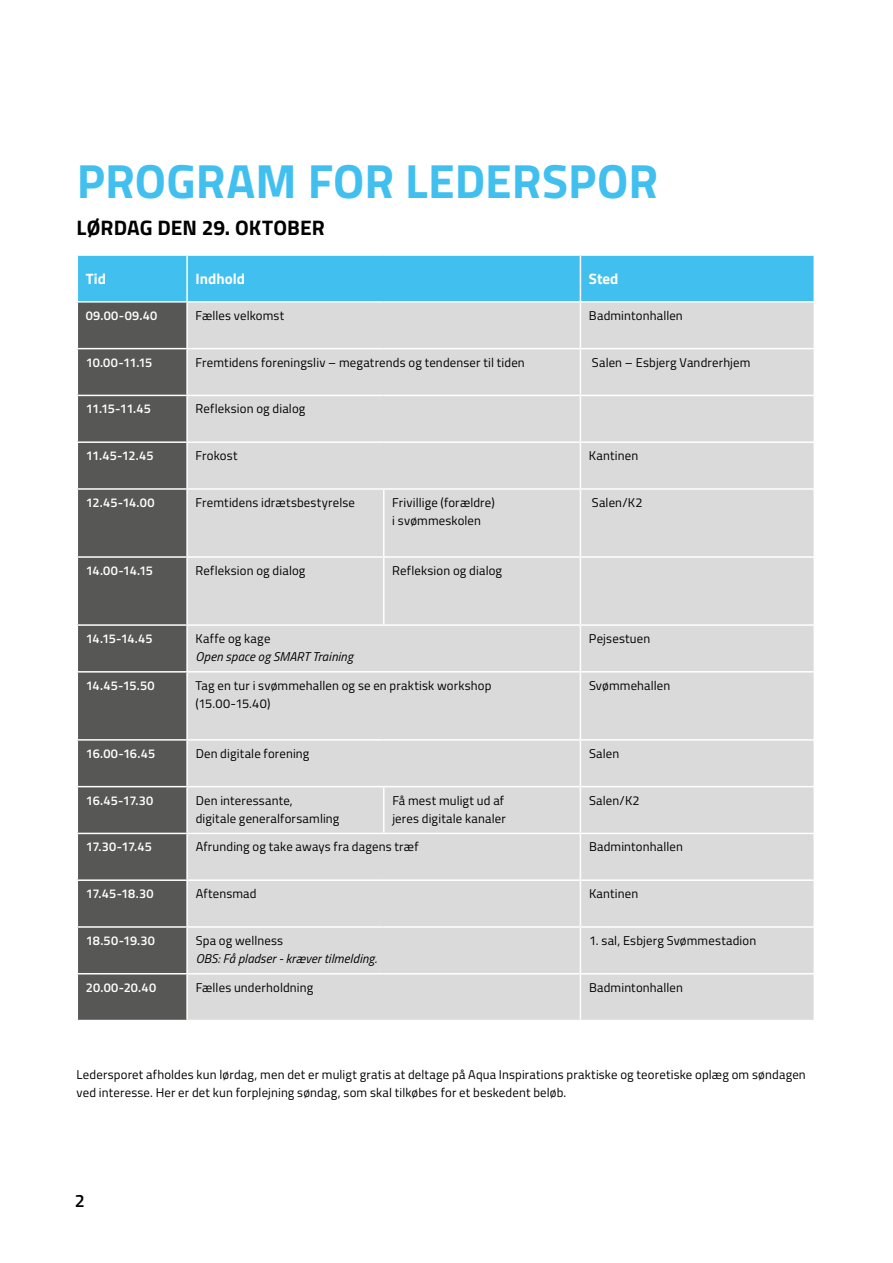
<style>
.page{position:relative;width:893px;height:1263px;background:#fff}
.page>*{position:absolute;margin:0;border:0;box-sizing:border-box;transform-origin:0 0}
.t1{font:700 48px "Titillium";color:#41c0f0}
.t2{font:700 21px "Titillium";letter-spacing:.005em;color:#000}
.t3{font:600 18px "Titillium";color:#000}
.t4{font:700 15px "Titillium";letter-spacing:.005em;color:#fff}
.t5{font:12.75px/18px "Titillium";letter-spacing:.01em;color:#000}
.t6{font:600 12.75px "Titillium";letter-spacing:-.005em;color:#fff}
.t7{font:italic 12.75px "Titillium";letter-spacing:.01em;color:#000}
</style>
<div class="page">
<div style="left:78px;top:256px;width:736px;height:45px;background:#41c0f0"></div>
<div style="left:78px;top:303px;width:108px;height:717px;background:#575756"></div>
<div style="left:188px;top:303px;width:626px;height:717px;background:#dadada"></div>
<hr style="left:186px;top:256px;width:2px;height:45px;background:#fff">
<hr style="left:580px;top:256px;width:1px;height:45px;background:#fff">
<hr style="left:580px;top:303px;width:1px;height:45px;background:#fff">
<hr style="left:77px;top:348px;width:110px;height:1px;background:#fff">
<hr style="left:187px;top:348px;width:197px;height:1px;background:#fff">
<hr style="left:384px;top:348px;width:196px;height:1px;background:#fff">
<hr style="left:580px;top:348px;width:235px;height:1px;background:#fff">
<hr style="left:580px;top:349px;width:1px;height:46px;background:#fff">
<hr style="left:77px;top:395px;width:110px;height:1px;background:#fff">
<hr style="left:187px;top:395px;width:197px;height:1px;background:#fff">
<hr style="left:384px;top:395px;width:196px;height:1px;background:#fff">
<hr style="left:580px;top:395px;width:235px;height:1px;background:#fff">
<hr style="left:580px;top:396px;width:1px;height:45px;background:#fff">
<hr style="left:77px;top:441px;width:110px;height:2px;background:#fff">
<hr style="left:187px;top:441px;width:197px;height:2px;background:#fff">
<hr style="left:384px;top:441px;width:196px;height:2px;background:#fff">
<hr style="left:580px;top:441px;width:235px;height:2px;background:#fff">
<hr style="left:580px;top:443px;width:1px;height:45px;background:#fff">
<hr style="left:77px;top:488px;width:110px;height:2px;background:#fff">
<hr style="left:187px;top:488px;width:197px;height:2px;background:#fff">
<hr style="left:384px;top:488px;width:196px;height:2px;background:#fff">
<hr style="left:383px;top:490px;width:1px;height:66px;background:#fff">
<hr style="left:580px;top:488px;width:235px;height:2px;background:#fff">
<hr style="left:580px;top:490px;width:1px;height:66px;background:#fff">
<hr style="left:77px;top:556px;width:110px;height:2px;background:#fff">
<hr style="left:187px;top:556px;width:197px;height:2px;background:#fff">
<hr style="left:384px;top:556px;width:196px;height:2px;background:#fff">
<hr style="left:383px;top:558px;width:1px;height:66px;background:#fff">
<hr style="left:580px;top:556px;width:235px;height:2px;background:#fff">
<hr style="left:580px;top:558px;width:1px;height:66px;background:#fff">
<hr style="left:77px;top:624px;width:110px;height:2px;background:#fff">
<hr style="left:187px;top:624px;width:197px;height:2px;background:#fff">
<hr style="left:384px;top:624px;width:196px;height:2px;background:#fff">
<hr style="left:580px;top:624px;width:235px;height:2px;background:#fff">
<hr style="left:580px;top:626px;width:1px;height:45px;background:#fff">
<hr style="left:77px;top:671px;width:110px;height:1px;background:#fff">
<hr style="left:187px;top:671px;width:197px;height:1px;background:#fff">
<hr style="left:384px;top:671px;width:196px;height:1px;background:#fff">
<hr style="left:580px;top:671px;width:235px;height:1px;background:#fff">
<hr style="left:580px;top:672px;width:1px;height:67px;background:#fff">
<hr style="left:77px;top:739px;width:110px;height:2px;background:#fff">
<hr style="left:187px;top:739px;width:197px;height:2px;background:#fff">
<hr style="left:384px;top:739px;width:196px;height:2px;background:#fff">
<hr style="left:580px;top:739px;width:235px;height:2px;background:#fff">
<hr style="left:580px;top:741px;width:1px;height:45px;background:#fff">
<hr style="left:77px;top:786px;width:110px;height:1px;background:#fff">
<hr style="left:187px;top:786px;width:197px;height:1px;background:#fff">
<hr style="left:384px;top:786px;width:196px;height:1px;background:#fff">
<hr style="left:383px;top:787px;width:1px;height:46px;background:#fff">
<hr style="left:580px;top:786px;width:235px;height:1px;background:#fff">
<hr style="left:580px;top:787px;width:1px;height:46px;background:#fff">
<hr style="left:77px;top:833px;width:110px;height:1px;background:#fff">
<hr style="left:187px;top:833px;width:197px;height:1px;background:#fff">
<hr style="left:384px;top:833px;width:196px;height:1px;background:#fff">
<hr style="left:580px;top:833px;width:235px;height:1px;background:#fff">
<hr style="left:580px;top:834px;width:1px;height:45px;background:#fff">
<hr style="left:77px;top:879px;width:110px;height:2px;background:#fff">
<hr style="left:187px;top:879px;width:197px;height:2px;background:#fff">
<hr style="left:384px;top:879px;width:196px;height:2px;background:#fff">
<hr style="left:580px;top:879px;width:235px;height:2px;background:#fff">
<hr style="left:580px;top:881px;width:1px;height:45px;background:#fff">
<hr style="left:77px;top:926px;width:110px;height:2px;background:#fff">
<hr style="left:187px;top:926px;width:197px;height:2px;background:#fff">
<hr style="left:384px;top:926px;width:196px;height:2px;background:#fff">
<hr style="left:580px;top:926px;width:235px;height:2px;background:#fff">
<hr style="left:580px;top:928px;width:1px;height:45px;background:#fff">
<hr style="left:77px;top:973px;width:110px;height:1px;background:#fff">
<hr style="left:187px;top:973px;width:197px;height:1px;background:#fff">
<hr style="left:384px;top:973px;width:196px;height:1px;background:#fff">
<hr style="left:580px;top:973px;width:235px;height:1px;background:#fff">
<hr style="left:580px;top:974px;width:1px;height:46px;background:#fff">
<h1 class="t1" style="left:77px;top:144px;width:583px">PROGRAM FOR LEDERSPOR</h1>
<h2 class="t2" style="left:77px;top:212px;width:250px">LØRDAG DEN 29. OKTOBER</h2>
<p class="t4" style="left:86px;top:267px;width:22px">Tid</p>
<p class="t4" style="left:196px;top:267px;width:51px">Indhold</p>
<p class="t4" style="left:589px;top:267px;width:31px">Sted</p>
<p class="t6" style="left:86px;top:306px;width:73px">09.00-09.40</p>
<p class="t5" style="left:196px;top:306px;width:90px">Fælles velkomst</p>
<p class="t5" style="left:589px;top:306px;width:95px">Badmintonhallen</p>
<p class="t6" style="left:86px;top:353px;width:68px">10.00-11.15</p>
<p class="t5" style="left:196px;top:353px;width:331px">Fremtidens foreningsliv – megatrends og tendenser til tiden</p>
<p class="t5" style="left:592px;top:353px;width:160px">Salen – Esbjerg Vandrerhjem</p>
<p class="t6" style="left:86px;top:399px;width:67px">11.15-11.45</p>
<p class="t5" style="left:196px;top:399px;width:111px">Refleksion og dialog</p>
<p class="t6" style="left:86px;top:446px;width:69px">11.45-12.45</p>
<p class="t5" style="left:196px;top:446px;width:43px">Frokost</p>
<p class="t5" style="left:589px;top:446px;width:51px">Kantinen</p>
<p class="t6" style="left:86px;top:493px;width:70px">12.45-14.00</p>
<p class="t5" style="left:196px;top:493px;width:161px">Fremtidens idrætsbestyrelse</p>
<p class="t5" style="left:392px;top:493px;width:104px">Frivillige (forældre) i svømmeskolen</p>
<p class="t5" style="left:592px;top:493px;width:52px">Salen/K2</p>
<p class="t6" style="left:86px;top:561px;width:69px">14.00-14.15</p>
<p class="t5" style="left:196px;top:561px;width:111px">Refleksion og dialog</p>
<p class="t5" style="left:392px;top:561px;width:111px">Refleksion og dialog</p>
<p class="t6" style="left:86px;top:629px;width:68px">14.15-14.45</p>
<p class="t5" style="left:196px;top:629px;width:76px">Kaffe og kage</p>
<p class="t7" style="left:196px;top:647px;width:159px">Open space og SMART Training</p>
<p class="t5" style="left:589px;top:629px;width:63px">Pejsestuen</p>
<p class="t6" style="left:86px;top:676px;width:70px">14.45-15.50</p>
<p class="t5" style="left:196px;top:676px;width:297px">Tag en tur i svømmehallen og se en praktisk workshop (15.00-15.40)</p>
<p class="t5" style="left:589px;top:676px;width:83px">Svømmehallen</p>
<p class="t6" style="left:86px;top:744px;width:71px">16.00-16.45</p>
<p class="t5" style="left:196px;top:744px;width:115px">Den digitale forening</p>
<p class="t5" style="left:589px;top:744px;width:32px">Salen</p>
<p class="t6" style="left:86px;top:791px;width:69px">16.45-17.30</p>
<p class="t5" style="left:196px;top:791px;width:145px">Den interessante,<br>digitale generalforsamling</p>
<p class="t5" style="left:392px;top:791px;width:115px">Få mest muligt ud af jeres digitale kanaler</p>
<p class="t5" style="left:589px;top:791px;width:52px">Salen/K2</p>
<p class="t6" style="left:86px;top:837px;width:68px">17.30-17.45</p>
<p class="t5" style="left:196px;top:837px;width:224px">Afrunding og take aways fra dagens træf</p>
<p class="t5" style="left:589px;top:837px;width:95px">Badmintonhallen</p>
<p class="t6" style="left:86px;top:884px;width:69px">17.45-18.30</p>
<p class="t5" style="left:196px;top:884px;width:62px">Aftensmad</p>
<p class="t5" style="left:589px;top:884px;width:51px">Kantinen</p>
<p class="t6" style="left:86px;top:931px;width:71px">18.50-19.30</p>
<p class="t5" style="left:196px;top:931px;width:89px">Spa og wellness</p>
<p class="t7" style="left:196px;top:949px;width:183px">OBS: Få pladser - kræver tilmelding.</p>
<p class="t5" style="left:589px;top:931px;width:169px">1. sal, Esbjerg Svømmestadion</p>
<p class="t6" style="left:86px;top:978px;width:72px">20.00-20.40</p>
<p class="t5" style="left:196px;top:978px;width:119px">Fælles underholdning</p>
<p class="t5" style="left:589px;top:978px;width:95px">Badmintonhallen</p>
<p class="t5" style="left:77px;top:1065px;width:731px">Ledersporet afholdes kun lørdag, men det er muligt gratis at deltage på Aqua Inspirations praktiske og teoretiske oplæg om søndagen ved interesse. Her er det kun forplejning søndag, som skal tilkøbes for et beskedent beløb.</p>
<h3 class="t3" style="left:75px;top:1187px;width:12px">2</h3>
</div>
